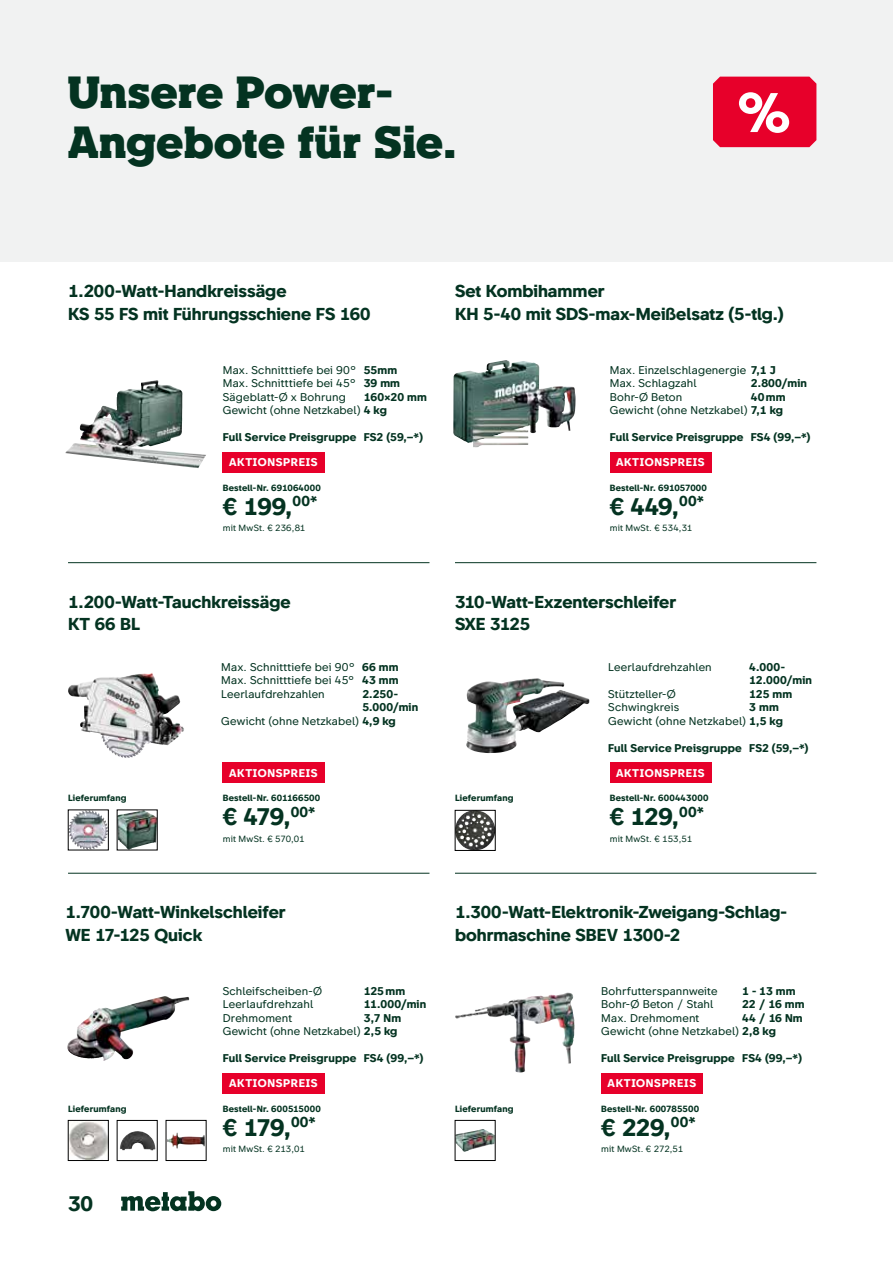
<style>
.page{position:relative;width:893px;height:1263px;background:#fff}
.page>*{position:absolute;margin:0;border:0;box-sizing:border-box;transform-origin:0 0}
.t1{font:800 45px/49.5px "Metabo Slab";letter-spacing:.01em;color:#043321}
.t2{font:700 24px "Metabo Sans";letter-spacing:-.03em;color:#043321}
.t3{font:700 21px "Metabo Slab";color:#043321}
.t4{font:700 17.25px/22.5px "Metabo Sans";color:#043321}
.t5{font:11.25px/13.5px "Metabo Sans";letter-spacing:.01em;color:#043321}
.t6{font:700 11.25px/13.5px "Metabo Sans";letter-spacing:.015em;color:#043321}
.t7{font:700 11.25px "Metabo Sans";letter-spacing:.06em;color:#fff}
.t8{font:700 9px "Metabo Sans";letter-spacing:.02em;color:#043321}
.t9{font:9px "Metabo Sans";letter-spacing:.02em;color:#043321}
.s1{font-weight:700}
</style>
<div class="page">
<img style="left:120px;top:1131px;width:35px;height:19px">
<div style="left:117px;top:1120px;width:40px;height:41px;border:1px solid #000"></div>
<img style="left:168px;top:1133px;width:33px;height:16px">
<div style="left:166px;top:1120px;width:40px;height:41px;border:1px solid #000"></div>
<img style="left:70px;top:1122px;width:37px;height:37px">
<div style="left:68px;top:1120px;width:41px;height:41px;border:1px solid #000"></div>
<img style="left:457px;top:1129px;width:36px;height:23px">
<div style="left:455px;top:1120px;width:40px;height:41px;border:1px solid #000"></div>
<img style="left:457px;top:812px;width:36px;height:37px">
<div style="left:455px;top:810px;width:40px;height:41px;border:1px solid #000"></div>
<img style="left:75px;top:812px;width:14px;height:4px">
<img style="left:119px;top:812px;width:36px;height:36px">
<div style="left:0;top:0;width:893px;height:261px;background:#f1f2f2"></div>
<hr style="left:68px;top:562px;width:361px;height:1px;background:#043321">
<hr style="left:455px;top:562px;width:361px;height:1px;background:#043321">
<hr style="left:68px;top:873px;width:361px;height:1px;background:#043321">
<hr style="left:455px;top:873px;width:361px;height:1px;background:#043321">
<img style="left:453px;top:360px;width:75px;height:87px">
<img style="left:466px;top:678px;width:123px;height:75px">
<img style="left:69px;top:996px;width:95px;height:46px">
<img style="left:65px;top:380px;width:141px;height:88px">
<img style="left:68px;top:673px;width:84px;height:70px">
<img style="left:455px;top:992px;width:112px;height:27px">
<div style="left:223px;top:452px;width:102px;height:21px;background:#e7002a"></div>
<div style="left:223px;top:762px;width:102px;height:21px;background:#e7002a"></div>
<div style="left:223px;top:1073px;width:102px;height:21px;background:#e7002a"></div>
<div style="left:610px;top:452px;width:102px;height:21px;background:#e7002a"></div>
<div style="left:610px;top:762px;width:102px;height:21px;background:#e7002a"></div>
<div style="left:601px;top:1073px;width:102px;height:21px;background:#e7002a"></div>
<svg style="left:713px;top:77px;width:103px;height:70px;background:#ea2448"></svg>
<svg style="left:121px;top:1191px;width:100px;height:20px"></svg>
<h1 class="t1" style="left:68px;top:68px;width:390px">Unsere Power-<br>Angebote für Sie.</h1>
<h3 class="t4" style="left:68px;top:280px;width:304px">1.200-Watt-Handkreissäge<br>KS 55 FS mit Führungsschiene FS 160</h3>
<h3 class="t4" style="left:455px;top:280px;width:330px">Set Kombihammer<br>KH 5-40 mit SDS-max-Meißelsatz (5-tlg.)</h3>
<p class="t5" style="left:223px;top:363px;width:179px">Max. Schnitttiefe bei 90° <span class="s1">55mm<br></span>Max. Schnitttiefe bei 45° <span class="s1">39 mm<br></span>Sägeblatt-Ø x Bohrung</p>
<p class="t5" style="left:223px;top:390px;width:206px;text-indent:141px"><span class="s1">160x20 mm<br></span>Gewicht (ohne Netzkabel) <span class="s1">4 kg</span></p>
<p class="t6" style="left:223px;top:430px;width:202px">Full Service Preisgruppe FS2 (59,–*)</p>
<p class="t5" style="left:610px;top:363px;width:167px">Max. Einzelschlagenergie <span class="s1">7,1 J<br></span>Max. Schlagzahl</p>
<p class="t6" style="left:751px;top:376px;width:58px">2.800/min</p>
<p class="t5" style="left:610px;top:390px;width:74px">Bohr-Ø Beton</p>
<p class="t5" style="left:610px;top:390px;width:177px;text-align:right"><span class="s1">40mm<br></span>Gewicht (ohne Netzkabel) <span class="s1">7,1 kg</span></p>
<p class="t6" style="left:610px;top:430px;width:202px">Full Service Preisgruppe FS4 (99,–*)</p>
<p class="t7" style="left:229px;top:455px;width:90px">AKTIONSPREIS</p>
<p class="t8" style="left:223px;top:482px;width:100px">Bestell-Nr. 691064000</p>
<h2 class="t2" style="left:223px;top:491px;width:96px">€ 199,<sup>00*</sup></h2>
<p class="t9" style="left:223px;top:522px;width:84px">mit MwSt. € 236,81</p>
<p class="t7" style="left:616px;top:455px;width:90px">AKTIONSPREIS</p>
<p class="t8" style="left:610px;top:482px;width:99px">Bestell-Nr. 691057000</p>
<h2 class="t2" style="left:610px;top:491px;width:96px">€ 449,<sup>00*</sup></h2>
<p class="t9" style="left:610px;top:522px;width:84px">mit MwSt. € 534,31</p>
<h3 class="t4" style="left:68px;top:590px;width:224px">1.200-Watt-Tauchkreissäge<br>KT 66 BL</h3>
<h3 class="t4" style="left:455px;top:590px;width:223px">310-Watt-Exzenterschleifer<br>SXE 3125</h3>
<p class="t5" style="left:221px;top:660px;width:179px;text-align:justify">Max. Schnitttiefe bei 90° <span class="s1">66 mm </span>Max. Schnitttiefe bei 45° <span class="s1">43 mm </span>Leerlaufdrehzahlen</p>
<p class="t6" style="left:362px;top:687px;width:37px">2.250-</p>
<p class="t6" style="left:362px;top:700px;width:57px">5.000/min</p>
<p class="t5" style="left:221px;top:714px;width:176px">Gewicht (ohne Netzkabel) <span class="s1">4,9 kg</span></p>
<p class="t5" style="left:608px;top:660px;width:105px">Leerlaufdrehzahlen</p>
<p class="t6" style="left:749px;top:660px;width:64px">4.000-<br>12.000/min</p>
<p class="t5" style="left:608px;top:687px;width:69px">Stützteller-Ø</p>
<p class="t6" style="left:749px;top:687px;width:44px">125 mm</p>
<p class="t5" style="left:608px;top:700px;width:73px">Schwingkreis</p>
<p class="t5" style="left:608px;top:700px;width:176px;text-indent:141px"><span class="s1">3 mm<br></span>Gewicht (ohne Netzkabel) <span class="s1">1,5 kg</span></p>
<p class="t6" style="left:608px;top:741px;width:202px">Full Service Preisgruppe FS2 (59,–*)</p>
<p class="t8" style="left:68px;top:792px;width:60px">Lieferumfang</p>
<p class="t7" style="left:229px;top:766px;width:90px">AKTIONSPREIS</p>
<p class="t8" style="left:223px;top:792px;width:99px">Bestell-Nr. 601166500</p>
<h2 class="t2" style="left:223px;top:802px;width:94px">€ 479,<sup>00*</sup></h2>
<p class="t9" style="left:223px;top:833px;width:83px">mit MwSt. € 570,01</p>
<p class="t8" style="left:455px;top:792px;width:60px">Lieferumfang</p>
<p class="t7" style="left:616px;top:766px;width:90px">AKTIONSPREIS</p>
<p class="t8" style="left:610px;top:792px;width:100px">Bestell-Nr. 600443000</p>
<h2 class="t2" style="left:610px;top:802px;width:96px">€ 129,<sup>00*</sup></h2>
<p class="t9" style="left:610px;top:833px;width:84px">mit MwSt. € 153,51</p>
<h3 class="t4" style="left:65px;top:901px;width:222px">1.700-Watt-Winkelschleifer<br>WE 17-125 Quick</h3>
<h3 class="t4" style="left:455px;top:901px;width:334px">1.300-Watt-Elektronik-Zweigang-Schlag&shy;bohrmaschine SBEV 1300-2</h3>
<p class="t5" style="left:223px;top:984px;width:101px">Schleifscheiben-Ø</p>
<p class="t6" style="left:364px;top:984px;width:43px">125mm</p>
<p class="t5" style="left:223px;top:997px;width:92px">Leerlaufdrehzahl</p>
<p class="t6" style="left:364px;top:997px;width:64px">11.000/min</p>
<p class="t5" style="left:223px;top:1011px;width:71px">Drehmoment</p>
<p class="t5" style="left:223px;top:1011px;width:180px;text-indent:141px"><span class="s1">3,7 Nm<br></span>Gewicht (ohne Netzkabel) <span class="s1">2,5 kg</span></p>
<p class="t6" style="left:223px;top:1051px;width:202px">Full Service Preisgruppe FS4 (99,–*)</p>
<p class="t5" style="left:601px;top:984px;width:118px">Bohrfutterspannweite</p>
<p class="t6" style="left:742px;top:984px;width:55px">1 - 13 mm</p>
<p class="t5" style="left:601px;top:997px;width:114px">Bohr-Ø Beton / Stahl</p>
<p class="t6" style="left:742px;top:997px;width:64px">22 / 16 mm</p>
<p class="t5" style="left:601px;top:1011px;width:100px">Max. Drehmoment</p>
<p class="t5" style="left:601px;top:1011px;width:203px;text-indent:141px"><span class="s1">44 / 16 Nm<br></span>Gewicht (ohne Netzkabel) <span class="s1">2,8 kg</span></p>
<p class="t6" style="left:601px;top:1051px;width:202px">Full Service Preisgruppe FS4 (99,–*)</p>
<p class="t7" style="left:229px;top:1076px;width:90px">AKTIONSPREIS</p>
<p class="t8" style="left:223px;top:1103px;width:100px">Bestell-Nr. 600515000</p>
<h2 class="t2" style="left:223px;top:1112px;width:94px">€ 179,<sup>00*</sup></h2>
<p class="t9" style="left:223px;top:1143px;width:83px">mit MwSt. € 213,01</p>
<p class="t8" style="left:68px;top:1103px;width:60px">Lieferumfang</p>
<p class="t8" style="left:455px;top:1103px;width:60px">Lieferumfang</p>
<h3 class="t3" style="left:68px;top:1190px;width:27px">30</h3>
<p class="t7" style="left:608px;top:1076px;width:90px">AKTIONSPREIS</p>
<p class="t8" style="left:601px;top:1103px;width:99px">Bestell-Nr. 600785500</p>
<h2 class="t2" style="left:601px;top:1112px;width:96px">€ 229,<sup>00*</sup></h2>
<p class="t9" style="left:601px;top:1143px;width:83px">mit MwSt. € 272,51</p>
</div>
